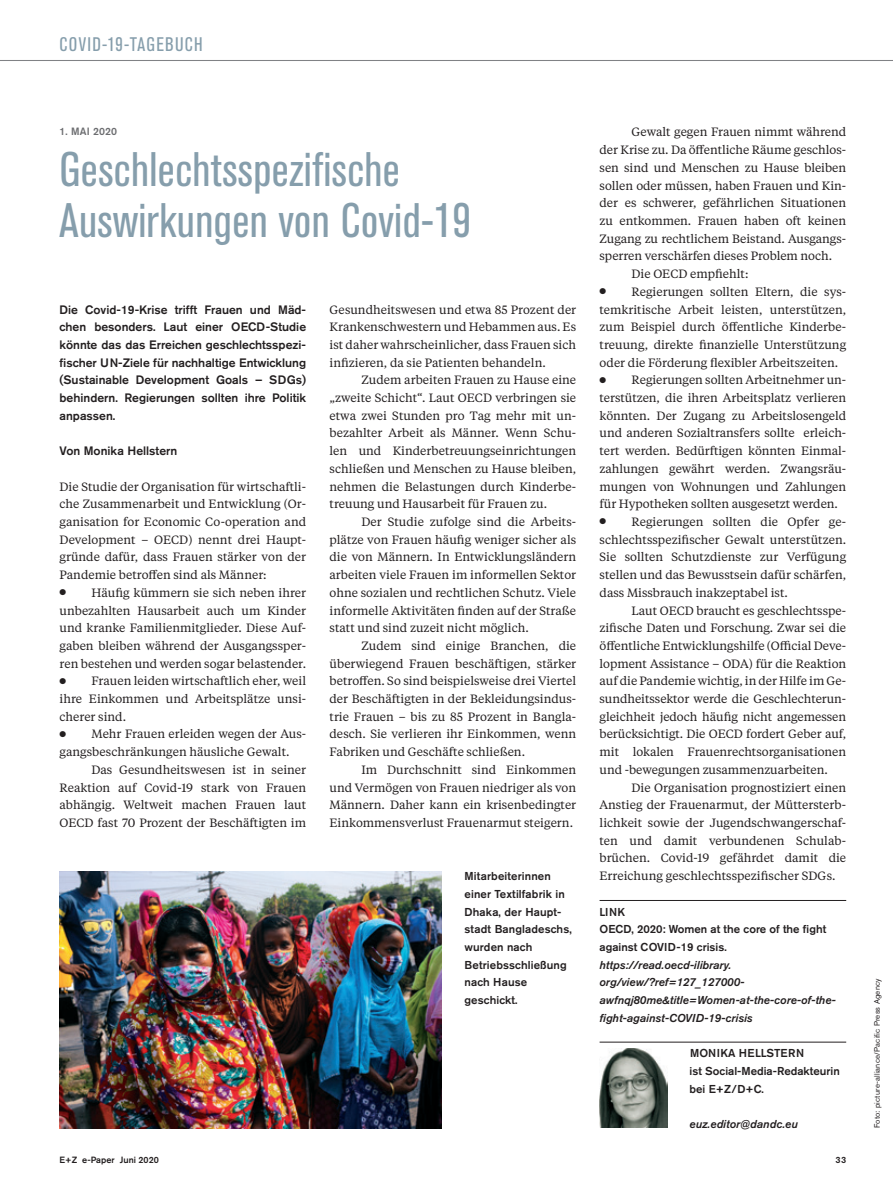
<style>
.page{position:relative;width:893px;height:1191px;background:#fff}
.page>*{position:absolute;margin:0;border:0;box-sizing:border-box;transform-origin:0 0}
.t1{font:condensed 48px/51px "Akzidenz Grotesk BE";letter-spacing:.01em;color:#869eac}
.t2{font:condensed 19.5px "Akzidenz Grotesk BE";letter-spacing:.06em;color:#869eac}
.t3{font:500 12.15px/17.7px "Akzidenz Grotesk BE";color:#231f20;text-align:justify}
.t4{font:12px/17.7px "Tiempos Text";color:#231f20;text-align:justify}
.t5{font:500 11.4px/17.7px "Akzidenz Grotesk BE";letter-spacing:.01em;color:#231f20}
.t6{font:italic 500 11.4px/17.7px "Akzidenz Grotesk BE";color:#231f20}
.t7{font:500 10.5px "Akzidenz Grotesk BE";letter-spacing:.015em;color:#6c6d70}
.t8{font:500 9px "Akzidenz Grotesk BE";color:#231f20}
.t9{font:7.8px "Akzidenz Grotesk BE";letter-spacing:.02em;color:#231f20}
</style>
<div class="page">
<hr style="left:0;top:60px;width:893px;height:1px;background:#808285">
<hr style="left:600px;top:900px;width:246px;height:1px;background:#231f20">
<hr style="left:600px;top:1041px;width:246px;height:1px;background:#231f20">
<img style="left:600px;top:1048px;width:67px;height:79px">
<img style="left:60px;top:871px;width:381px;height:257px">
<h2 class="t2" style="left:60px;top:33px;width:145px">COVID-19-TAGEBUCH</h2>
<p class="t7" style="left:60px;top:125px;width:59px">1. MAI 2020</p>
<h1 class="t1" style="left:60px;top:145px;width:413px">Geschlechtsspezifische<br>Auswirkungen von Covid-19</h1>
<p class="t3" style="left:60px;top:300px;width:248px">Die Covid-19-Krise trifft Frauen und Mäd&shy;chen besonders. Laut einer OECD-Studie könnte das das Erreichen geschlechtsspezi&shy;fischer UN-Ziele für nachhaltige Entwicklung (Sustainable Development Goals – SDGs) behindern. Regierungen sollten ihre Politik anpassen.</p>
<p class="t3" style="left:60px;top:442px;width:119px">Von Monika Hellstern</p>
<p class="t4" style="left:60px;top:477px;width:248px">Die Studie der Organisation für wirtschaftli&shy;che Zusammenarbeit und Entwicklung (Or&shy;ganisation for Economic Co-operation and Development – OECD) nennt drei Haupt&shy;gründe dafür, dass Frauen stärker von der Pandemie betroffen sind als Männer:</p>
<p class="t4" style="left:60px;top:583px;width:248px">● Häufig kümmern sie sich neben ihrer unbezahlten Hausarbeit auch um Kinder und kranke Familienmitglieder. Diese Auf&shy;gaben bleiben während der Ausgangssper&shy;ren bestehen und werden sogar belastender.</p>
<p class="t4" style="left:60px;top:671px;width:248px">● Frauen leiden wirtschaftlich eher, weil ihre Einkommen und Arbeitsplätze unsi&shy;cherer sind.</p>
<p class="t4" style="left:60px;top:725px;width:248px">● Mehr Frauen erleiden wegen der Aus&shy;gangsbeschränkungen häusliche Gewalt.</p>
<p class="t4" style="left:60px;top:760px;width:248px;text-indent:32px">Das Gesundheitswesen ist in seiner Reaktion auf Covid-19 stark von Frauen abhängig. Weltweit machen Frauen laut OECD fast 70 Prozent der Beschäftigten im</p>
<p class="t4" style="left:330px;top:300px;width:248px">Gesundheitswesen und etwa 85 Prozent der Krankenschwestern und Hebammen aus. Es ist daher wahrscheinlicher, dass Frauen sich infizieren, da sie Patienten behandeln.</p>
<p class="t4" style="left:330px;top:371px;width:248px;text-indent:32px">Zudem arbeiten Frauen zu Hause eine „zweite Schicht“. Laut OECD verbringen sie etwa zwei Stunden pro Tag mehr mit un&shy;bezahlter Arbeit als Männer. Wenn Schu&shy;len und Kinderbetreuungseinrichtungen schließen und Menschen zu Hause bleiben, nehmen die Belastungen durch Kinderbe&shy;treuung und Hausarbeit für Frauen zu.</p>
<p class="t4" style="left:330px;top:512px;width:248px;text-indent:32px">Der Studie zufolge sind die Arbeits&shy;plätze von Frauen häufig weniger sicher als die von Männern. In Entwicklungsländern arbeiten viele Frauen im informellen Sektor ohne sozialen und rechtlichen Schutz. Viele informelle Aktivitäten finden auf der Straße statt und sind zuzeit nicht möglich.</p>
<p class="t4" style="left:330px;top:636px;width:248px;text-indent:32px">Zudem sind einige Branchen, die überwiegend Frauen beschäftigen, stärker betroffen. So sind beispielsweise drei Viertel der Beschäftigten in der Bekleidungsindus&shy;trie Frauen – bis zu 85 Prozent in Bangla&shy;desch. Sie verlieren ihr Einkommen, wenn Fabriken und Geschäfte schließen.</p>
<p class="t4" style="left:330px;top:760px;width:248px;text-indent:32px">Im Durchschnitt sind Einkommen und Vermögen von Frauen niedriger als von Männern. Daher kann ein krisenbedingter Einkommensverlust Frauenarmut steigern.</p>
<p class="t5" style="left:465px;top:867px;width:109px">Mitarbeiterinnen einer Textilfabrik in<br>Dhaka, der Haupt&shy;stadt Bangladeschs, wurden nach<br>Betriebsschließung nach Hause geschickt.</p>
<p class="t4" style="left:631px;top:123px;width:216px">Gewalt gegen Frauen nimmt während</p>
<p class="t4" style="left:600px;top:140px;width:248px">der Krise zu. Da öffentliche Räume geschlos-</p>
<p class="t4" style="left:600px;top:158px;width:248px">sen sind und Menschen zu Hause bleiben</p>
<p class="t4" style="left:600px;top:176px;width:248px">sollen oder müssen, haben Frauen und Kin-</p>
<p class="t4" style="left:600px;top:194px;width:248px">der es schwerer, gefährlichen Situationen</p>
<p class="t4" style="left:600px;top:211px;width:248px">zu entkommen. Frauen haben oft keinen</p>
<p class="t4" style="left:600px;top:229px;width:248px">Zugang zu rechtlichem Beistand. Ausgangs-</p>
<p class="t4" style="left:600px;top:247px;width:234px">sperren verschärfen dieses Problem noch.</p>
<p class="t4" style="left:631px;top:264px;width:118px">Die OECD empfiehlt:</p>
<p class="t4" style="left:600px;top:282px;width:248px">● Regierungen sollten Eltern, die sys&shy;temkritische Arbeit leisten, unterstützen, zum Beispiel durch öffentliche Kinderbe&shy;treuung, direkte finanzielle Unterstützung oder die Förderung flexibler Arbeitszeiten.</p>
<p class="t4" style="left:600px;top:371px;width:248px">● Regierungen sollten Arbeitnehmer un&shy;terstützen, die ihren Arbeitsplatz verlieren könnten. Der Zugang zu Arbeitslosengeld und anderen Sozialtransfers sollte erleich&shy;tert werden. Bedürftigen könnten Einmal&shy;zahlungen gewährt werden. Zwangsräu&shy;mungen von Wohnungen und Zahlungen für Hypotheken sollten ausgesetzt werden.</p>
<p class="t4" style="left:600px;top:512px;width:248px">● Regierungen sollten die Opfer ge&shy;schlechtsspezifischer Gewalt unterstützen.<br>Sie sollten Schutzdienste zur Verfügung stellen und das Bewusstsein dafür schärfen, dass Missbrauch inakzeptabel ist.</p>
<p class="t4" style="left:600px;top:601px;width:248px;text-indent:32px">Laut OECD braucht es geschlechtsspe&shy;zifische Daten und Forschung. Zwar sei die öffentliche Entwicklungshilfe (Official Deve&shy;lopment Assistance – ODA) für die Reaktion auf die Pandemie wichtig, in der Hilfe im Ge&shy;sundheitssektor werde die Geschlechterun&shy;gleichheit jedoch häufig nicht angemessen berücksichtigt. Die OECD fordert Geber auf, mit lokalen Frauenrechtsorganisationen und -bewegungen zusammenzuarbeiten.</p>
<p class="t4" style="left:600px;top:778px;width:248px;text-indent:32px">Die Organisation prognostiziert einen Anstieg der Frauenarmut, der Müttersterb&shy;lichkeit sowie der Jugendschwangerschaf&shy;ten und damit verbundenen Schulab&shy;brüchen. Covid-19 gefährdet damit die Erreichung geschlechtsspezifischer SDGs.</p>
<p class="t5" style="left:600px;top:902px;width:228px">LINK<br>OECD, 2020: Women at the core of the fight against COVID-19 crisis.</p>
<p class="t6" style="left:600px;top:955px;width:238px">https://read.oecd-ilibrary. org/view/?ref=127_127000- awfnqj80me&amp;title=Women-at-the-core-of-the&shy;fight-against-COVID-19-crisis</p>
<p class="t5" style="left:690px;top:1044px;width:152px">MONIKA HELLSTERN<br>ist Social-Media-Redakteurin bei E+Z/D+C.</p>
<p class="t6" style="left:690px;top:1115px;width:110px">euz.editor@dandc.eu</p>
<p class="t8" style="left:60px;top:1154px;width:101px">E+Z e-Paper Juni 2020</p>
<p class="t8" style="left:835px;top:1154px;width:12px">33</p>
<p class="t9" style="left:872px;top:1128px;width:151px;rotate:-90deg">Foto: picture-alliance/Pacific Press Agency</p>
</div>
